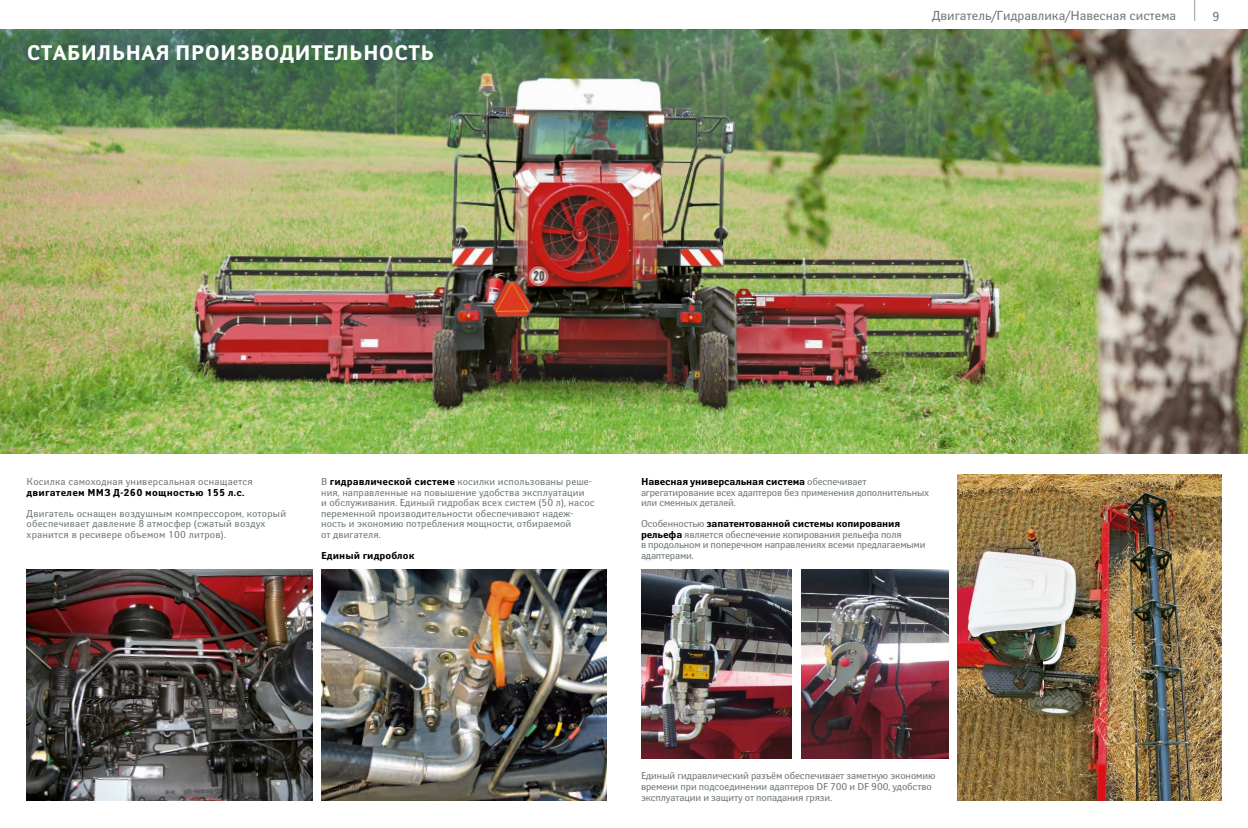
<style>
.page{position:relative;width:1248px;height:828px;background:#fff}
.page>*{position:absolute;margin:0;border:0;box-sizing:border-box;transform-origin:0 0}
.t1{font:700 21px "Yanus";letter-spacing:.01em;color:#fff}
.t2{font:13px "Yanus";color:#727a7b}
.t3{font:10px/10.5px "Yanus";letter-spacing:.01em;color:#727a7b}
.t4{font:10px/10.5px "Yanus";letter-spacing:-.015em;color:#727a7b}
.t5{font:10px/10.5px "Yanus";letter-spacing:-.01em;color:#727a7b}
.t6{font:700 10px "Yanus";letter-spacing:.02em;color:#000}
.s1{font-weight:700;color:#000}
</style>
<div class="page">
<img style="left:957px;top:475px;width:264px;height:325px">
<img style="left:0;top:135px;width:1247px;height:319px">
<img style="left:27px;top:569px;width:285px;height:231px">
<img style="left:321px;top:569px;width:286px;height:231px">
<img style="left:641px;top:569px;width:150px;height:189px">
<img style="left:801px;top:569px;width:147px;height:189px">
<svg style="left:1194px;top:0;width:1px;height:21px"></svg>
<img style="left:0;top:30px;width:1247px;height:105px">
<h1 class="t1" style="left:27px;top:40px;width:408px">СТАБИЛЬНАЯ ПРОИЗВОДИТЕЛЬНОСТЬ</h1>
<h2 class="t2" style="left:932px;top:8px;width:245px">Двигатель/Гидравлика/Навесная система</h2>
<h2 class="t2" style="left:1212px;top:8px;width:9px">9</h2>
<p class="t3" style="left:27px;top:476px;width:228px">Косилка самоходная универсальная оснащается</p>
<p class="t6" style="left:27px;top:486px;width:219px">двигателем ММЗ Д-260 мощностью 155 л.с.</p>
<p class="t3" style="left:27px;top:508px;width:261px">Двигатель оснащен воздушным компрессором, который обеспечивает давление 8 атмосфер (сжатый воздух хранится в ресивере объемом 100 литров).</p>
<p class="t3" style="left:321px;top:476px;width:275px">В <span class="s1">гидравлической системе</span> косилки использованы реше&shy;ния, направленные на повышение удобства эксплуатации<br>и обслуживания. Единый гидробак всех систем (50 л), насос переменной производительности обеспечивают надеж&shy;ность и экономию потребления мощности, отбираемой<br>от двигателя.</p>
<p class="t6" style="left:321px;top:549px;width:95px">Единый гидроблок</p>
<p class="t4" style="left:641px;top:476px;width:289px"><span class="s1">Навесная универсальная система</span> обеспечивает агрегатирование всех адаптеров без применения дополнительных или сменных деталей.</p>
<p class="t4" style="left:641px;top:518px;width:286px">Особенностью <span class="s1">запатентованной системы копирования рельефа</span> является обеспечение копирования рельефа поля<br>в продольном и поперечном направлениях всеми предлагаемыми адаптерами.</p>
<p class="t5" style="left:641px;top:770px;width:296px">Единый гидравлический разъём обеспечивает заметную экономию времени при подсоединении адаптеров DF 700 и DF 900, удобство эксплуатации и защиту от попадания грязи.</p>
</div>
